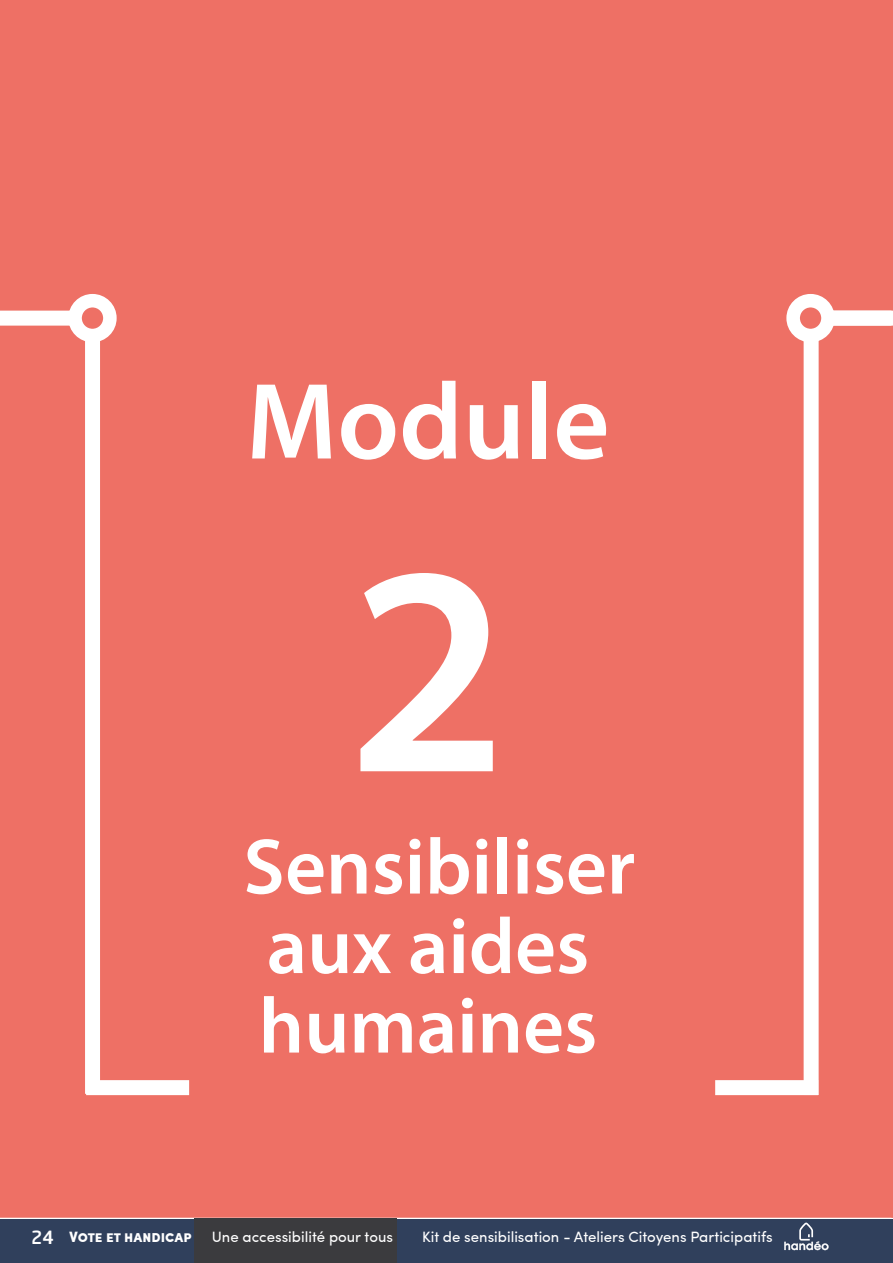
<style>
.page{position:relative;width:893px;height:1263px;background:#fff}
.page>*{position:absolute;margin:0;border:0;box-sizing:border-box;transform-origin:0 0}
.t1{font:600 300px "Myriad Pro";color:#fff}
.t2{font:600 109.5px "Myriad Pro";color:#fff}
.t3{font:600 79.5px/79.5px "Myriad Pro";color:#fff}
.t4{font:15px "Sofia Pro";color:#fff}
.t5{font:900 15px "Sofia Pro";color:#fff}
.s1{font-family:"Neo Sans Std Medium TR";font-weight:400;font-size:18px}
</style>
<div class="page">
<div style="left:0;top:1218px;width:893px;height:45px;background:#30405c"></div>
<div style="left:194px;top:1218px;width:202px;height:45px;background:#3b3b3e"></div>
<svg style="left:784px;top:1222px;width:45px;height:28px"></svg>
<div style="left:0;top:0;width:891px;height:1218px;background:#ee7065"></div>
<div style="left:0;top:311px;width:90px;height:15px;background:#fff"></div>
<div style="left:85px;top:317px;width:15px;height:777px;background:#fff"></div>
<div style="left:86px;top:1080px;width:103px;height:15px;background:#fff"></div>
<div style="left:75px;top:301px;width:35px;height:34px;background:#ee7065;border-radius:50%"></div>
<div style="left:68px;top:294px;width:49px;height:48px;border:14px solid #fff;border-radius:50%"></div>
<div style="left:715px;top:1080px;width:103px;height:15px;background:#fff"></div>
<div style="left:804px;top:318px;width:15px;height:777px;background:#fff"></div>
<hr style="left:891px;top:0;width:2px;height:1218px;background:#ee7065">
<div style="left:805px;top:311px;width:88px;height:15px;background:#fff"></div>
<div style="left:793px;top:301px;width:35px;height:34px;background:#ee7065;border-radius:50%"></div>
<div style="left:786px;top:294px;width:49px;height:48px;border:14px solid #fff;border-radius:50%"></div>
<h2 class="t2" style="left:246px;top:352px;width:365px">Module</h2>
<h1 class="t1" style="left:348px;top:480px;width:162px">2</h1>
<h3 class="t3" style="left:243px;top:825px;width:393px">Sensibiliser aux aides humaines</h3>
<p class="t5" style="left:31px;top:1225px;width:162px"><span class="s1">24</span> Vote et handicap</p>
<p class="t4" style="left:212px;top:1226px;width:183px">Une accessibilité pour tous</p>
<p class="t4" style="left:422px;top:1226px;width:352px">Kit de sensibilisation - Ateliers Citoyens Participatifs</p>
</div>
